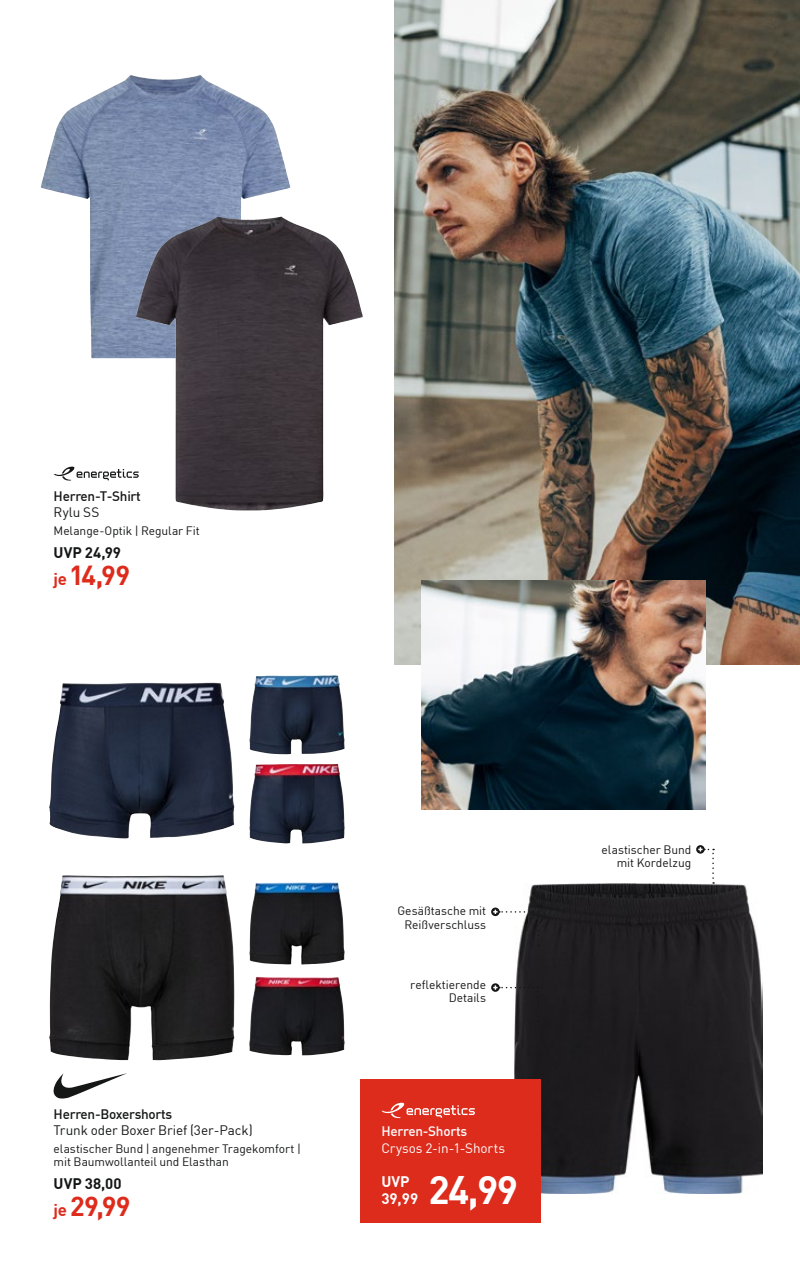
<style>
.page{position:relative;width:800px;height:1263px;background:#fff}
.page>*{position:absolute;margin:0;border:0;box-sizing:border-box;transform-origin:0 0}
.t1{font:700 39px "FFDIN Profor IIC";color:#fff}
.t2{font:700 27px "FFDIN Profor IIC";letter-spacing:-.005em;color:#dd2b1c}
.t3{font:700 15px "FFDIN Profor IIC";letter-spacing:.005em;color:#151616}
.t4{font:700 15px/16.5px "FFDIN Profor IIC";color:#fff}
.t5{font:13.5px "FFDIN Profor IIC";letter-spacing:-.01em;color:#151616}
.t6{font:500 13.5px "FFDIN Profor IIC";letter-spacing:-.02em;color:#151616}
.t7{font:13.5px "FFDIN Profor IIC";letter-spacing:-.005em;color:#fff}
.t8{font:500 13.5px "FFDIN Profor IIC";letter-spacing:-.02em;color:#fff}
.t9{font:12px/13.5px "FFDIN Profor IIC";letter-spacing:-.005em;color:#151616;text-align:right}
.s1{font-size:16.8px}
</style>
<div class="page">
<img style="left:41px;top:75px;width:219px;height:283px">
<img style="left:394px;top:0;width:405px;height:665px">
<img style="left:136px;top:217px;width:226px;height:293px">
<svg style="left:54px;top:1073px;width:73px;height:25px"></svg>
<svg style="left:54px;top:467px;width:85px;height:14px"></svg>
<img style="left:515px;top:884px;width:246px;height:309px">
<img style="left:421px;top:580px;width:283px;height:229px">
<img style="left:49px;top:682px;width:185px;height:156px">
<div style="left:360px;top:1079px;width:180px;height:143px;background:#dd2b1c"></div>
<svg style="left:381px;top:1103px;width:94px;height:15px"></svg>
<svg style="left:696px;top:845px;width:18px;height:39px"></svg>
<svg style="left:491px;top:907px;width:47px;height:39px"></svg>
<svg style="left:491px;top:983px;width:47px;height:39px"></svg>
<img style="left:49px;top:875px;width:174px;height:184px">
<img style="left:249px;top:764px;width:88px;height:79px">
<img style="left:249px;top:675px;width:85px;height:79px">
<img style="left:249px;top:882px;width:88px;height:82px">
<img style="left:249px;top:977px;width:94px;height:78px">
<p class="t6" style="left:54px;top:486px;width:89px">Herren-T-Shirt</p>
<p class="t5" style="left:54px;top:502px;width:47px">Rylu SS</p>
<p class="t9" style="left:54px;top:523px;width:148px">Melange-Optik | Regular Fit</p>
<p class="t3" style="left:54px;top:540px;width:69px">UVP 24,99</p>
<h2 class="t2" style="left:54px;top:554px;width:78px"><span class="s1">je</span> 14,99</h2>
<p class="t6" style="left:54px;top:1104px;width:120px">Herren-Boxershorts</p>
<p class="t5" style="left:54px;top:1120px;width:200px">Trunk oder Boxer Brief (3er-Pack)</p>
<p class="t9" style="left:54px;top:1141px;width:249px;text-align:left">elastischer Bund | angenehmer Tragekomfort | mit Baumwollanteil und Elasthan</p>
<p class="t3" style="left:54px;top:1172px;width:69px">UVP 38,00</p>
<h2 class="t2" style="left:54px;top:1185px;width:78px"><span class="s1">je</span> 29,99</h2>
<p class="t9" style="left:397px;top:903px;width:90px;text-align:center">Gesäßtasche mit<br>Reißverschluss</p>
<p class="t9" style="left:410px;top:977px;width:77px">reflektierende<br>Details</p>
<p class="t8" style="left:381px;top:1121px;width:87px">Herren-Shorts</p>
<p class="t7" style="left:381px;top:1137px;width:125px">Crysos 2-in-1-Shorts</p>
<p class="t4" style="left:381px;top:1172px;width:38px">UVP<br>39,99</p>
<h1 class="t1" style="left:428px;top:1159px;width:91px">24,99</h1>
<p class="t9" style="left:601px;top:842px;width:91px">elastischer Bund mit Kordelzug</p>
</div>
